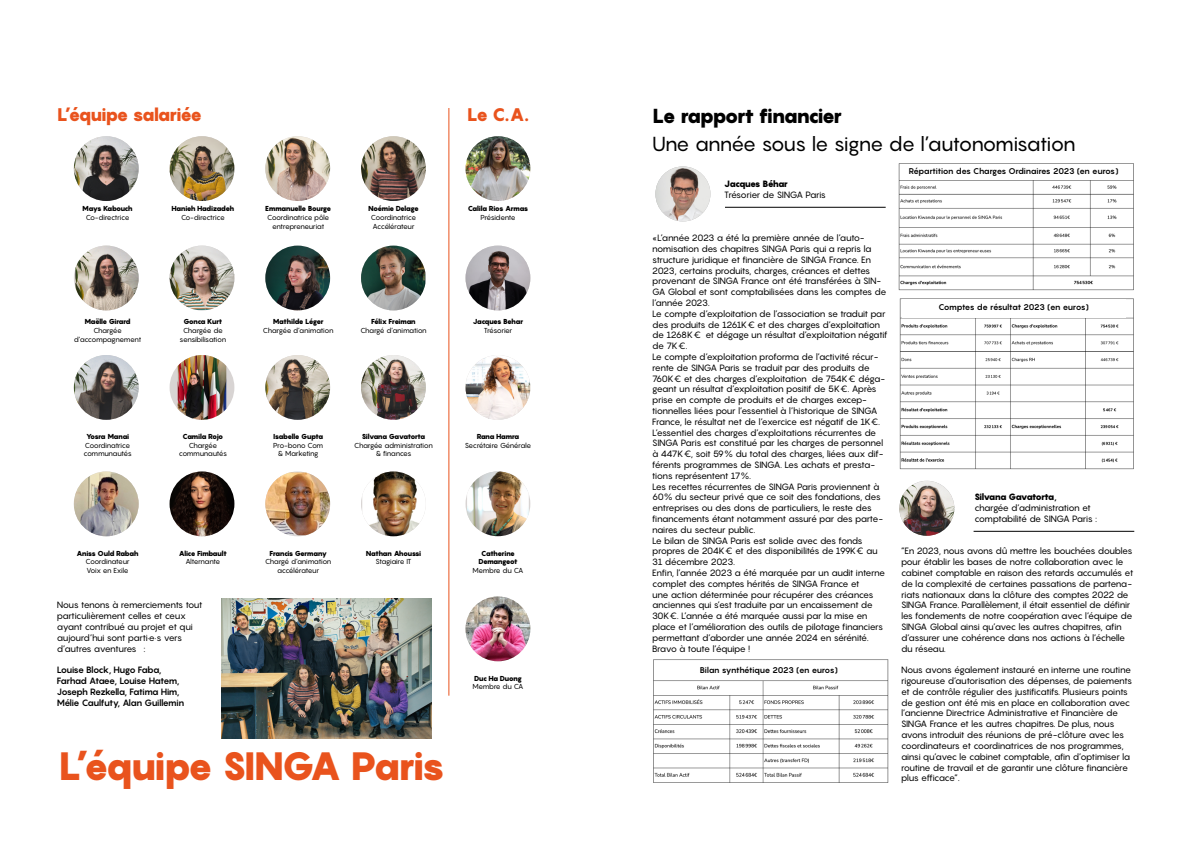
<style>
.page{position:relative;width:1191px;height:842px;background:#fff}
.page>*{position:absolute;margin:0;border:0;box-sizing:border-box;transform-origin:0 0}
.t1{font:900 39px "Pangram";letter-spacing:-.08em;color:#e9531d}
.t2{font:20px "Pangram";letter-spacing:-.05em;color:#000}
.t3{font:900 20px "Pangram";letter-spacing:-.1em;color:#000}
.t4{font:900 18px "Pangram";letter-spacing:-.09em;color:#e9531d}
.t5{font:9px/10.8px "Pangram";letter-spacing:-.06em;color:#000}
.t6{font:700 9px/10.8px "Pangram";letter-spacing:-.07em;color:#000}
.t7{font:900 9px "Pangram";letter-spacing:-.11em;color:#000}
.t8{font:700 8.2px "Pangram";letter-spacing:-.05em;color:#000}
.t9{font:7.1px/8.6px "Pangram";letter-spacing:-.06em;color:#000;text-align:center}
.t10{font:900 7.1px/8.6px "Pangram";letter-spacing:-.09em;color:#000;text-align:center}
.t11{font:900 7.1px "Pangram";letter-spacing:-.11em;color:#000}
.s1{font-weight:900}
.s2{font-weight:700}
</style>
<div class="page">
<img style="left:170px;top:246px;width:64px;height:64px;border-radius:32px">
<img style="left:265px;top:246px;width:65px;height:64px;border-radius:32px">
<svg style="left:170px;top:355px;width:64px;height:65px"></svg>
<img style="left:178px;top:355px;width:48px;height:65px">
<img style="left:170px;top:471px;width:64px;height:65px;border-radius:32px">
<img style="left:265px;top:355px;width:65px;height:65px;border-radius:32px">
<img style="left:265px;top:472px;width:65px;height:63px">
<img style="left:74px;top:355px;width:65px;height:65px;border-radius:32px">
<img style="left:74px;top:471px;width:65px;height:65px;border-radius:32px">
<img style="left:170px;top:136px;width:64px;height:65px;border-radius:32px">
<img style="left:265px;top:136px;width:65px;height:65px;border-radius:32px">
<img style="left:74px;top:136px;width:65px;height:65px;border-radius:32px">
<img style="left:75px;top:246px;width:64px;height:64px">
<img style="left:361px;top:246px;width:64px;height:64px">
<img style="left:361px;top:355px;width:65px;height:65px;border-radius:32px">
<img style="left:362px;top:471px;width:64px;height:65px">
<img style="left:361px;top:136px;width:65px;height:65px;border-radius:32px">
<img style="left:465px;top:246px;width:65px;height:64px;border-radius:32px">
<img style="left:465px;top:355px;width:65px;height:65px;border-radius:32px">
<img style="left:467px;top:471px;width:62px;height:65px">
<img style="left:465px;top:596px;width:65px;height:65px;border-radius:32px">
<img style="left:465px;top:136px;width:65px;height:65px;border-radius:32px">
<hr style="left:448px;top:108px;width:1px;height:588px;background:#e9531d">
<img style="left:221px;top:598px;width:210px;height:140px">
<img style="left:655px;top:166px;width:55px;height:55px;border-radius:27px">
<img style="left:899px;top:481px;width:55px;height:55px;border-radius:27px">
<img style="left:653px;top:659px;width:235px;height:124px">
<div style="left:656px;top:661px;width:223px;height:19px;background:#fff"></div>
<img style="left:899px;top:298px;width:235px;height:171px">
<div style="left:902px;top:299px;width:223px;height:19px;background:#fff"></div>
<img style="left:898px;top:163px;width:236px;height:127px">
<div style="left:902px;top:167px;width:223px;height:10px;background:#fff"></div>
<hr style="left:725px;top:207px;width:160px;height:1px;background:#000">
<hr style="left:973px;top:531px;width:161px;height:1px;background:#000">
<h3 class="t4" style="left:57px;top:103px;width:147px">L’équipe salariée</h3>
<h3 class="t4" style="left:467px;top:103px;width:64px">Le C.A.</h3>
<p class="t11" style="left:82px;top:204px;width:52px">Mays Kabouch</p>
<p class="t9" style="left:86px;top:213px;width:45px">Co-directrice</p>
<p class="t10" style="left:171px;top:205px;width:64px">Hanieh Hadizadeh</p>
<p class="t9" style="left:181px;top:213px;width:45px">Co-directrice</p>
<p class="t10" style="left:265px;top:205px;width:68px">Emmanuelle Bourge</p>
<p class="t9" style="left:267px;top:213px;width:64px">Coordinatrice pôle entrepreneuriat</p>
<p class="t10" style="left:368px;top:205px;width:52px">Noémie Delage</p>
<p class="t9" style="left:371px;top:213px;width:47px;text-align:left">Coordinatrice<br>Accélérateur</p>
<p class="t10" style="left:84px;top:318px;width:48px">Maëlle Girard</p>
<p class="t9" style="left:74px;top:326px;width:69px">Chargée d’accompagnement</p>
<p class="t10" style="left:183px;top:318px;width:40px">Gonca Kurt</p>
<p class="t9" style="left:180px;top:326px;width:48px">Chargée de sensibilisation</p>
<p class="t10" style="left:273px;top:318px;width:52px">Mathilde Léger</p>
<p class="t9" style="left:263px;top:326px;width:72px">Chargée d’animation</p>
<p class="t10" style="left:371px;top:318px;width:46px">Félix Freiman</p>
<p class="t9" style="left:360px;top:326px;width:68px">Chargé d’animation</p>
<p class="t10" style="left:468px;top:205px;width:62px">Calila Rios Armas</p>
<p class="t9" style="left:480px;top:213px;width:37px">Présidente</p>
<p class="t11" style="left:473px;top:317px;width:52px">Jacques Behar</p>
<p class="t9" style="left:484px;top:326px;width:30px">Trésorier</p>
<p class="t10" style="left:86px;top:432px;width:45px">Yosra Manai</p>
<p class="t9" style="left:83px;top:441px;width:50px;text-align:left">Coordinatrice communautés</p>
<p class="t10" style="left:182px;top:432px;width:42px">Camila Rojo</p>
<p class="t9" style="left:179px;top:441px;width:50px">Chargée communautés</p>
<p class="t10" style="left:273px;top:432px;width:52px">Isabelle Gupta</p>
<p class="t9" style="left:273px;top:441px;width:52px">Pro-bono Com &amp; Marketing</p>
<p class="t10" style="left:362px;top:432px;width:65px">Silvana Gavatorta</p>
<p class="t9" style="left:354px;top:441px;width:80px">Chargée administration &amp; finances</p>
<p class="t10" style="left:476px;top:432px;width:44px">Rana Hamra</p>
<p class="t9" style="left:465px;top:441px;width:68px">Secrétaire Générale</p>
<p class="t10" style="left:77px;top:549px;width:64px">Aniss Ould Rabah</p>
<p class="t9" style="left:85px;top:557px;width:46px;text-align:left">Coordinateur<br>Voix en Exile</p>
<p class="t10" style="left:179px;top:549px;width:50px">Alice Fimbault</p>
<p class="t9" style="left:185px;top:557px;width:36px">Alternante</p>
<p class="t5" style="left:57px;top:600px;width:147px">Nous tenons à remerciements tout particulièrement celles et ceux ayant contribué au projet et qui aujourd’hui sont parti·e·s vers d’autres aventures :</p>
<p class="t6" style="left:57px;top:664px;width:129px">Louise Block, Hugo Faba,<br>Farhad Ataee, Louise Hatem,<br>Joseph Rezkella, Fatima Him,<br>Mélie Caulfuty, Alan Guillemin</p>
<p class="t10" style="left:269px;top:549px;width:59px">Francis Germany</p>
<p class="t9" style="left:265px;top:557px;width:68px">Chargé d’animation accélérateur</p>
<p class="t10" style="left:366px;top:549px;width:57px">Nathan Ahoussi</p>
<p class="t9" style="left:375px;top:557px;width:37px">Stagiaire IT</p>
<h1 class="t1" style="left:58px;top:740px;width:389px">L’équipe SINGA Paris</h1>
<p class="t10" style="left:478px;top:549px;width:41px">Catherine<br>Demangeot</p>
<p class="t9" style="left:472px;top:566px;width:52px">Membre du CA</p>
<p class="t10" style="left:474px;top:674px;width:49px">Duc Ha Duong</p>
<p class="t9" style="left:472px;top:682px;width:52px">Membre du CA</p>
<h2 class="t3" style="left:652px;top:103px;width:191px">Le rapport financier</h2>
<h2 class="t2" style="left:652px;top:131px;width:425px">Une année sous le signe de l’autonomisation</h2>
<p class="t7" style="left:724px;top:178px;width:65px">Jacques Béhar</p>
<p class="t5" style="left:724px;top:189px;width:103px">Trésorier de SINGA Paris</p>
<p class="t8" style="left:909px;top:165px;width:211px">Répartition des Charges Ordinaires 2023 (en euros)</p>
<p class="t5" style="left:652px;top:232px;width:237px">«L’année 2023 a été la première année de l’auto&shy;nomisation des chapitres SINGA Paris qui a repris la structure juridique et financière de SINGA France. En 2023, certains produits, charges, créances et dettes provenant de SINGA France ont été transférées à SIN-GA Global et sont comptabilisées dans les comptes de l’année 2023.<br>Le compte d’exploitation de l’association se traduit par des produits de 1261K€ et des charges d’exploitation de 1268K€ et dégage un résultat d’exploitation négatif de 7K€.<br>Le compte d’exploitation proforma de l’activité récur&shy;rente de SINGA Paris se traduit par des produits de 760K€ et des charges d’exploitation de 754K€ déga&shy;geant un résultat d’exploitation positif de 5K€. Après prise en compte de produits et de charges excep&shy;tionnelles liées pour l’essentiel à l’historique de SINGA France, le résultat net de l’exercice est négatif de 1K€.<br>L’essentiel des charges d’exploitations récurrentes de SINGA Paris est constitué par les charges de personnel à 447K€, soit 59% du total des charges, liées aux dif&shy;férents programmes de SINGA. Les achats et presta&shy;tions représentent 17%.<br>Les recettes récurrentes de SINGA Paris proviennent à 60% du secteur privé que ce soit des fondations, des entreprises ou des dons de particuliers, le reste des financements étant notamment assuré par des parte&shy;naires du secteur public.<br>Le bilan de SINGA Paris est solide avec des fonds propres de 204K€ et des disponibilités de 199K€ au 31 décembre 2023.<br>Enfin, l’année 2023 a été marquée par un audit interne complet des comptes hérités de SINGA France et<br>une action déterminée pour récupérer des créances anciennes qui s’est traduite par un encaissement de 30K€. L’année a été marquée aussi par la mise en place et l’amélioration des outils de pilotage financiers permettant d’aborder une année 2024 en sérénité.<br>Bravo à toute l’équipe !</p>
<p class="t8" style="left:700px;top:664px;width:140px">Bilan synthétique 2023 (en euros)</p>
<p class="t8" style="left:938px;top:302px;width:152px">Comptes de résultat 2023 (en euros)</p>
<p class="t5" style="left:974px;top:491px;width:124px"><span class="s1">Silvana Gavatorta</span><span class="s2">,<br></span>chargée d’administration et comptabilité de SINGA Paris :</p>
<p class="t5" style="left:901px;top:546px;width:234px">“En 2023, nous avons dû mettre les bouchées doubles pour établir les bases de notre collaboration avec le cabinet comptable en raison des retards accumulés et de la complexité de certaines passations de partena&shy;riats nationaux dans la clôture des comptes 2022 de SINGA France. Parallèlement, il était essentiel de définir les fondements de notre coopération avec l’équipe de SINGA Global ainsi qu’avec les autres chapitres, afin d’assurer une cohérence dans nos actions à l’échelle du réseau.</p>
<p class="t5" style="left:901px;top:664px;width:233px">Nous avons également instauré en interne une routine rigoureuse d’autorisation des dépenses, de paiements et de contrôle régulier des justificatifs. Plusieurs points de gestion ont été mis en place en collaboration avec l’ancienne Directrice Administrative et Financière de SINGA France et les autres chapitres. De plus, nous avons introduit des réunions de pré-clôture avec les coordinateurs et coordinatrices de nos programmes, ainsi qu’avec le cabinet comptable, afin d’optimiser la routine de travail et de garantir une clôture financière plus efficace”.</p>
</div>
